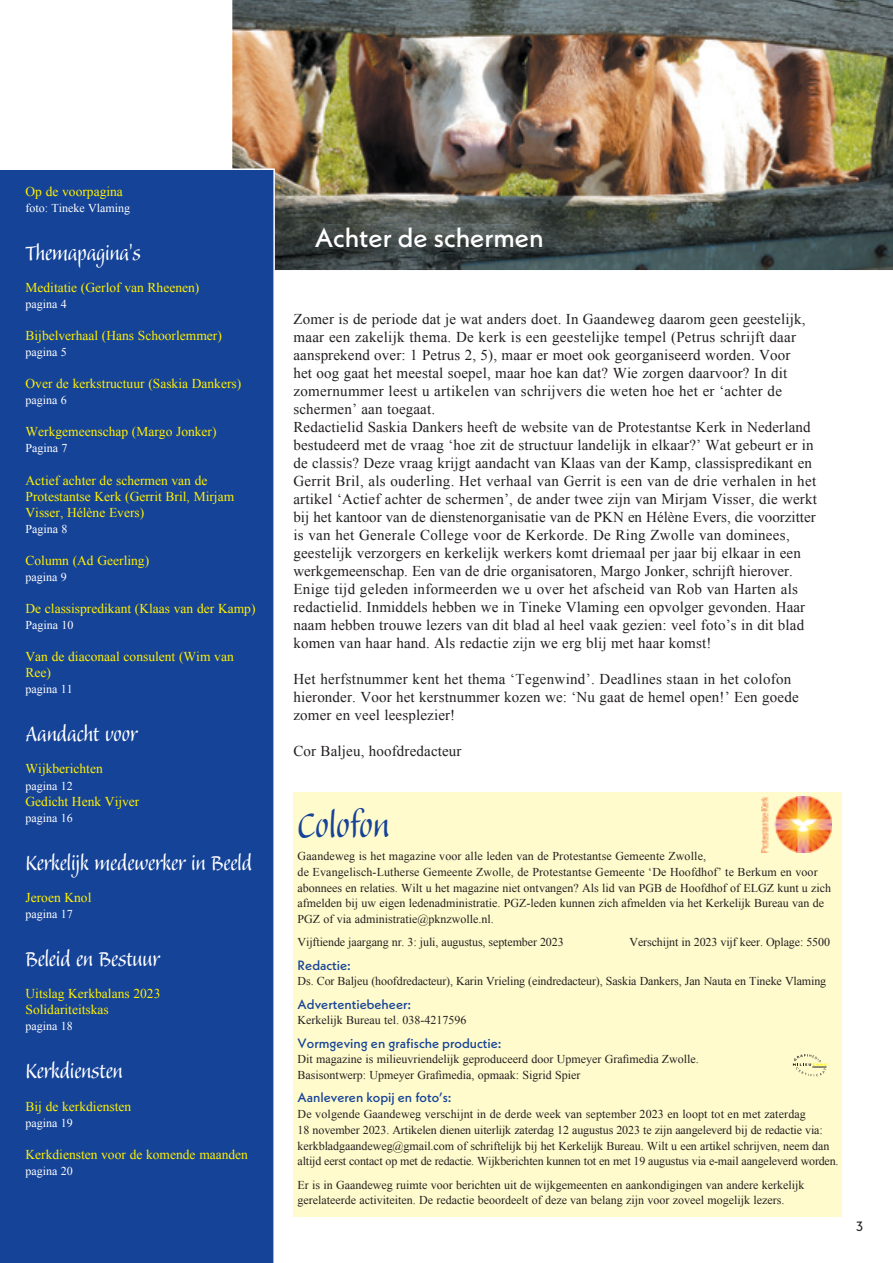
<style>
.page{position:relative;width:893px;height:1263px;background:#fff}
.page>*{position:absolute;margin:0;border:0;box-sizing:border-box;transform-origin:0 0}
.t1{font:45px "Balzano Std";color:#154398}
.t2{font:27px "Balzano Std";color:#fff}
.t3{font:500 27px "Neue Kabel";color:#fff}
.t4{font:15px/18px "Times New Roman";letter-spacing:.01em;color:#231f20}
.t5{font:13.5px/16px "Times New Roman";color:#fff101}
.t6{font:500 13.5px "Neue Kabel";color:#154398}
.t7{font:13.5px "Neue Kabel";color:#231f20}
.t8{font:12px/15.8px "Times New Roman";color:#231f20}
.t9{font:12px "Times New Roman";color:#fff}
</style>
<div class="page">
<img style="left:232px;top:0;width:661px;height:270px">
<div style="left:293px;top:792px;width:549px;height:424px;background:#fffbcc"></div>
<svg style="left:793px;top:1054px;width:33px;height:22px"></svg>
<img style="left:761px;top:796px;width:70px;height:57px">
<div style="left:0;top:168px;width:276px;height:1095px;background:#154398"></div>
<img style="left:312px;top:224px;width:246px;height:39px">
<p class="t5" style="left:26px;top:183px;width:99px">Op de voorpagina</p>
<p class="t9" style="left:26px;top:200px;width:106px">foto: Tineke Vlaming</p>
<h2 class="t2" style="left:26px;top:240px;width:117px">Themapagina’s</h2>
<p class="t5" style="left:26px;top:279px;width:175px">Meditatie (Gerlof van Rheenen)</p>
<p class="t9" style="left:26px;top:296px;width:43px">pagina 4</p>
<p class="t5" style="left:26px;top:327px;width:198px">Bijbelverhaal (Hans Schoorlemmer)</p>
<p class="t9" style="left:26px;top:344px;width:43px">pagina 5</p>
<p class="t5" style="left:26px;top:375px;width:217px">Over de kerkstructuur (Saskia Dankers)</p>
<p class="t9" style="left:26px;top:392px;width:43px">pagina 6</p>
<p class="t5" style="left:26px;top:424px;width:193px">Werkgemeenschap (Margo Jonker)</p>
<p class="t9" style="left:26px;top:440px;width:43px">Pagina 7</p>
<p class="t5" style="left:26px;top:472px;width:210px">Actief achter de schermen van de<br>Protestantse Kerk (Gerrit Bril, Mirjam<br>Visser, Hélène Evers)</p>
<p class="t9" style="left:26px;top:521px;width:43px">Pagina 8</p>
<p class="t5" style="left:26px;top:552px;width:125px">Column (Ad Geerling)</p>
<p class="t9" style="left:26px;top:569px;width:43px">pagina 9</p>
<p class="t5" style="left:26px;top:600px;width:231px">De classispredikant (Klaas van der Kamp)</p>
<p class="t9" style="left:26px;top:617px;width:49px">Pagina 10</p>
<p class="t5" style="left:26px;top:648px;width:210px">Van de diaconaal consulent (Wim van<br>Ree)</p>
<p class="t9" style="left:26px;top:681px;width:49px">pagina 11</p>
<h2 class="t2" style="left:26px;top:721px;width:113px">Aandacht voor</h2>
<p class="t5" style="left:26px;top:761px;width:79px">Wijkberichten</p>
<p class="t9" style="left:26px;top:777px;width:49px">pagina 12</p>
<p class="t5" style="left:26px;top:793px;width:115px">Gedicht Henk Vijver</p>
<p class="t9" style="left:26px;top:809px;width:49px">pagina 16</p>
<h2 class="t2" style="left:26px;top:849px;width:228px">Kerkelijk medewerker in Beeld</h2>
<p class="t5" style="left:26px;top:889px;width:67px">Jeroen Knol</p>
<p class="t9" style="left:26px;top:906px;width:49px">pagina 17</p>
<h2 class="t2" style="left:26px;top:946px;width:136px">Beleid en Bestuur</h2>
<p class="t5" style="left:26px;top:985px;width:136px">Uitslag Kerkbalans 2023<br>Solidariteitskas</p>
<p class="t9" style="left:26px;top:1018px;width:49px">pagina 18</p>
<h2 class="t2" style="left:26px;top:1058px;width:99px">Kerkdiensten</h2>
<p class="t5" style="left:26px;top:1098px;width:107px">Bij de kerkdiensten</p>
<p class="t9" style="left:26px;top:1114px;width:49px">pagina 19</p>
<p class="t5" style="left:26px;top:1146px;width:224px">Kerkdiensten voor de komende maanden</p>
<p class="t9" style="left:26px;top:1163px;width:49px">pagina 20</p>
<h2 class="t3" style="left:315px;top:220px;width:230px">Achter de schermen</h2>
<p class="t4" style="left:293px;top:310px;width:525px">Zomer is de periode dat je wat anders doet. In Gaandeweg daarom geen geestelijk, maar een zakelijk thema. De kerk is een geestelijke tempel (Petrus schrijft daar aansprekend over: 1 Petrus 2, 5), maar er moet ook georganiseerd worden. Voor<br>het oog gaat het meestal soepel, maar hoe kan dat? Wie zorgen daarvoor? In dit zomernummer leest u artikelen van schrijvers die weten hoe het er ‘achter de schermen’ aan toegaat.<br>Redactielid Saskia Dankers heeft de website van de Protestantse Kerk in Nederland bestudeerd met de vraag ‘hoe zit de structuur landelijk in elkaar?’ Wat gebeurt er in de classis? Deze vraag krijgt aandacht van Klaas van der Kamp, classispredikant en Gerrit Bril, als ouderling. Het verhaal van Gerrit is een van de drie verhalen in het artikel ‘Actief achter de schermen’, de ander twee zijn van Mirjam Visser, die werkt bij het kantoor van de dienstenorganisatie van de PKN en Hélène Evers, die voorzitter is van het Generale College voor de Kerkorde. De Ring Zwolle van dominees, geestelijk verzorgers en kerkelijk werkers komt driemaal per jaar bij elkaar in een werkgemeenschap. Een van de drie organisatoren, Margo Jonker, schrijft hierover.<br>Enige tijd geleden informeerden we u over het afscheid van Rob van Harten als redactielid. Inmiddels hebben we in Tineke Vlaming een opvolger gevonden. Haar naam hebben trouwe lezers van dit blad al heel vaak gezien: veel foto’s in dit blad komen van haar hand. Als redactie zijn we erg blij met haar komst!</p>
<p class="t4" style="left:293px;top:670px;width:507px">Het herfstnummer kent het thema ‘Tegenwind’. Deadlines staan in het colofon hieronder. Voor het kerstnummer kozen we: ‘Nu gaat de hemel open!’ Een goede zomer en veel leesplezier!</p>
<p class="t4" style="left:293px;top:742px;width:170px">Cor Baljeu, hoofdredacteur</p>
<h1 class="t1" style="left:298px;top:803px;width:93px">Colofon</h1>
<p class="t8" style="left:298px;top:848px;width:535px">Gaandeweg is het magazine voor alle leden van de Protestantse Gemeente Zwolle,<br>de Evangelisch-Lutherse Gemeente Zwolle, de Protestantse Gemeente ‘De Hoofdhof’ te Berkum en voor abonnees en relaties. Wilt u het magazine niet ontvangen? Als lid van PGB de Hoofdhof of ELGZ kunt u zich afmelden bij uw eigen ledenadministratie. PGZ-leden kunnen zich afmelden via het Kerkelijk Bureau van de PGZ of via administratie@pknzwolle.nl.</p>
<p class="t8" style="left:298px;top:934px;width:268px">Vijftiende jaargang nr. 3: juli, augustus, september 2023</p>
<p class="t8" style="left:629px;top:934px;width:202px">Verschijnt in 2023 vijf keer. Oplage: 5500</p>
<p class="t6" style="left:298px;top:956px;width:55px">Redactie:</p>
<p class="t8" style="left:298px;top:973px;width:530px">Ds. Cor Baljeu (hoofdredacteur), Karin Vrieling (eindredacteur), Saskia Dankers, Jan Nauta en Tineke Vlaming</p>
<p class="t6" style="left:298px;top:995px;width:115px">Advertentiebeheer:</p>
<p class="t8" style="left:298px;top:1012px;width:170px">Kerkelijk Bureau tel. 038-4217596</p>
<p class="t6" style="left:298px;top:1034px;width:205px">Vormgeving en grafische productie:</p>
<p class="t8" style="left:298px;top:1051px;width:403px">Dit magazine is milieuvriendelijk geproduceerd door Upmeyer Grafimedia Zwolle.<br>Basisontwerp: Upmeyer Grafimedia, opmaak: Sigrid Spier</p>
<p class="t6" style="left:298px;top:1089px;width:155px">Aanleveren kopij en foto’s:</p>
<p class="t8" style="left:298px;top:1106px;width:542px">De volgende Gaandeweg verschijnt in de derde week van september 2023 en loopt tot en met zaterdag<br>18 november 2023. Artikelen dienen uiterlijk zaterdag 12 augustus 2023 te zijn aangeleverd bij de redactie via: kerkbladgaandeweg@gmail.com of schriftelijk bij het Kerkelijk Bureau. Wilt u een artikel schrijven, neem dan altijd eerst contact op met de redactie. Wijkberichten kunnen tot en met 19 augustus via e-mail aangeleverd worden.</p>
<p class="t8" style="left:298px;top:1176px;width:508px">Er is in Gaandeweg ruimte voor berichten uit de wijkgemeenten en aankondigingen van andere kerkelijk gerelateerde activiteiten. De redactie beoordeelt of deze van belang zijn voor zoveel mogelijk lezers.</p>
<p class="t7" style="left:856px;top:1217px;width:9px">3</p>
</div>
